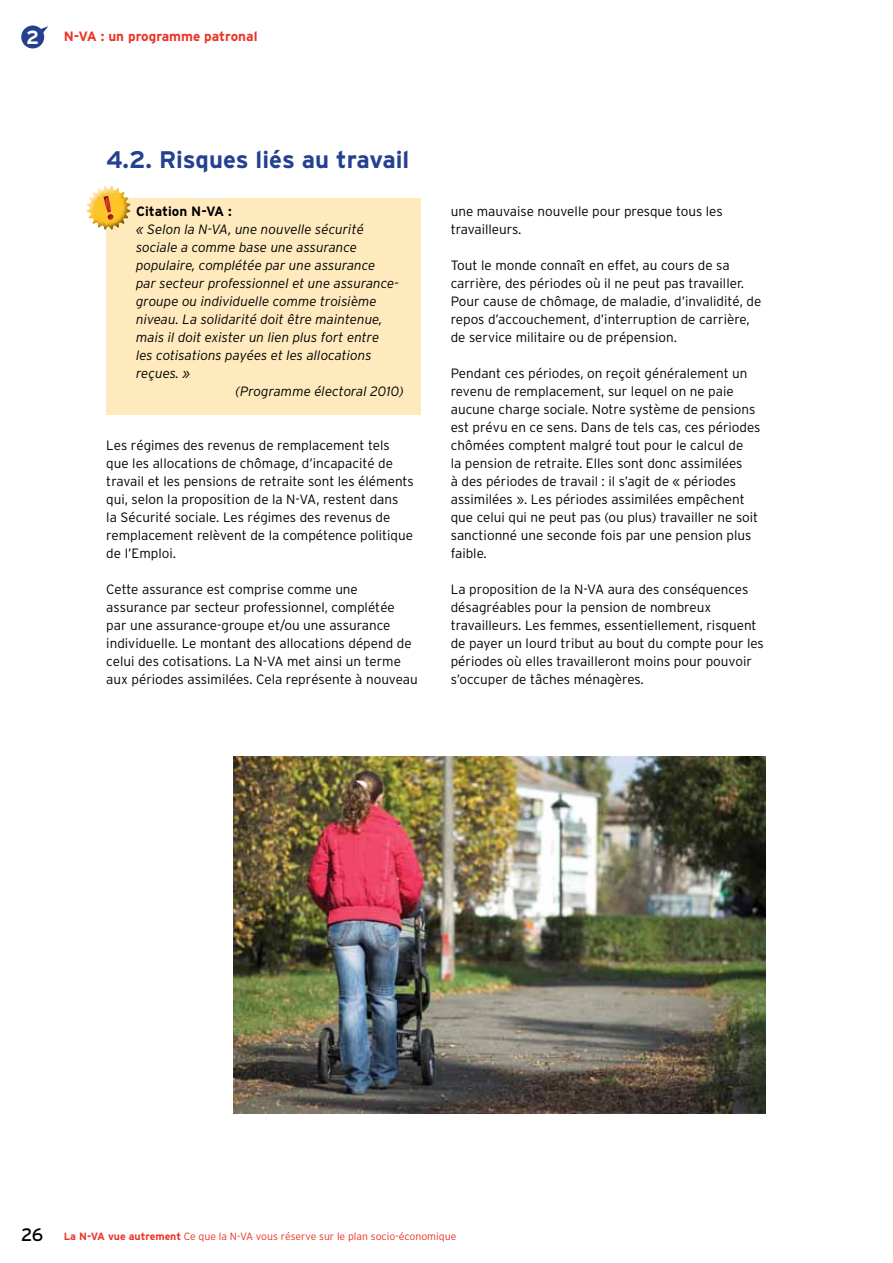
<style>
.page{position:relative;width:893px;height:1263px;background:#fff}
.page>*{position:absolute;margin:0;border:0;box-sizing:border-box;transform-origin:0 0}
.t1{font:700 24px "Interstate";color:#25408f}
.t2{font:700 19.05px "Interstate";color:#fff}
.t3{font:300 13.5px/18px "Interstate";color:#000}
.t4{font:italic 300 13.5px "Interstate";color:#000}
.t5{font:700 13.5px "Interstate";color:#ee3124}
.t6{font:700 13.5px "Interstate";color:#000}
.t7{font:300 10.5px "Interstate";color:#ee3124}
.s1{font-weight:400;font-size:18px;color:#000}
.s2{font-weight:700}
</style>
<div class="page">
<svg style="left:21px;top:26px;width:27px;height:22px"></svg>
<div style="left:106px;top:198px;width:315px;height:216px;background:#ffeabe"></div>
<img style="left:87px;top:186px;width:41px;height:44px">
<img style="left:106px;top:198px;width:24px;height:32px">
<svg style="left:103px;top:196px;width:6px;height:12px"></svg>
<img style="left:106px;top:198px;width:7px;height:22px">
<img style="left:233px;top:756px;width:532px;height:358px">
<h2 class="t2" style="left:26px;top:26px;width:14px">2</h2>
<p class="t5" style="left:64px;top:28px;width:195px">N-VA : un programme patronal</p>
<h1 class="t1" style="left:106px;top:145px;width:304px">4.2. Risques liés au travail</h1>
<p class="t6" style="left:136px;top:203px;width:97px">Citation N-VA :</p>
<p class="t4" style="left:136px;top:221px;width:229px">« Selon la N-VA, une nouvelle sécurité</p>
<p class="t4" style="left:136px;top:239px;width:223px">sociale a comme base une assurance</p>
<p class="t4" style="left:136px;top:257px;width:241px">populaire, complétée par une assurance</p>
<p class="t4" style="left:136px;top:275px;width:264px">par secteur professionnel et une assurance-</p>
<p class="t4" style="left:136px;top:293px;width:242px">groupe ou individuelle comme troisième</p>
<p class="t4" style="left:136px;top:311px;width:248px">niveau. La solidarité doit être maintenue,</p>
<p class="t4" style="left:136px;top:329px;width:245px">mais il doit exister un lien plus fort entre</p>
<p class="t4" style="left:136px;top:347px;width:237px">les cotisations payées et les allocations</p>
<p class="t4" style="left:136px;top:365px;width:56px">reçues. »</p>
<p class="t4" style="left:236px;top:383px;width:170px">(Programme électoral 2010)</p>
<p class="t3" style="left:106px;top:436px;width:309px">Les régimes des revenus de remplacement tels que les allocations de chômage, d’incapacité de travail et les pensions de retraite sont les éléments qui, selon la proposition de la N-VA, restent dans<br>la Sécurité sociale. Les régimes des revenus de remplacement relèvent de la compétence politique de l’Emploi.</p>
<p class="t3" style="left:106px;top:580px;width:313px">Cette assurance est comprise comme une assurance par secteur professionnel, complétée par une assurance-groupe et/ou une assurance individuelle. Le montant des allocations dépend de celui des cotisations. La N-VA met ainsi un terme aux périodes assimilées. Cela représente à nouveau</p>
<p class="t3" style="left:451px;top:202px;width:273px">une mauvaise nouvelle pour presque tous les travailleurs.</p>
<p class="t3" style="left:451px;top:256px;width:312px">Tout le monde connaît en effet, au cours de sa carrière, des périodes où il ne peut pas travailler.<br>Pour cause de chômage, de maladie, d’invalidité, de repos d’accouchement, d’interruption de carrière, de service militaire ou de prépension.</p>
<p class="t3" style="left:451px;top:364px;width:311px">Pendant ces périodes, on reçoit généralement un revenu de remplacement, sur lequel on ne paie aucune charge sociale. Notre système de pensions est prévu en ce sens. Dans de tels cas, ces périodes chômées comptent malgré tout pour le calcul de<br>la pension de retraite. Elles sont donc assimilées<br>à des périodes de travail : il s’agit de « périodes assimilées ». Les périodes assimilées empêchent que celui qui ne peut pas (ou plus) travailler ne soit sanctionné une seconde fois par une pension plus faible.</p>
<p class="t3" style="left:451px;top:580px;width:315px">La proposition de la N-VA aura des conséquences désagréables pour la pension de nombreux travailleurs. Les femmes, essentiellement, risquent de payer un lourd tribut au bout du compte pour les périodes où elles travailleront moins pour pouvoir s’occuper de tâches ménagères.</p>
<p class="t7" style="left:21px;top:1230px;width:437px"><span class="s1">26</span> <span class="s2">La N-VA vue autrement</span> Ce que la N-VA vous réserve sur le plan socio-économique</p>
</div>
